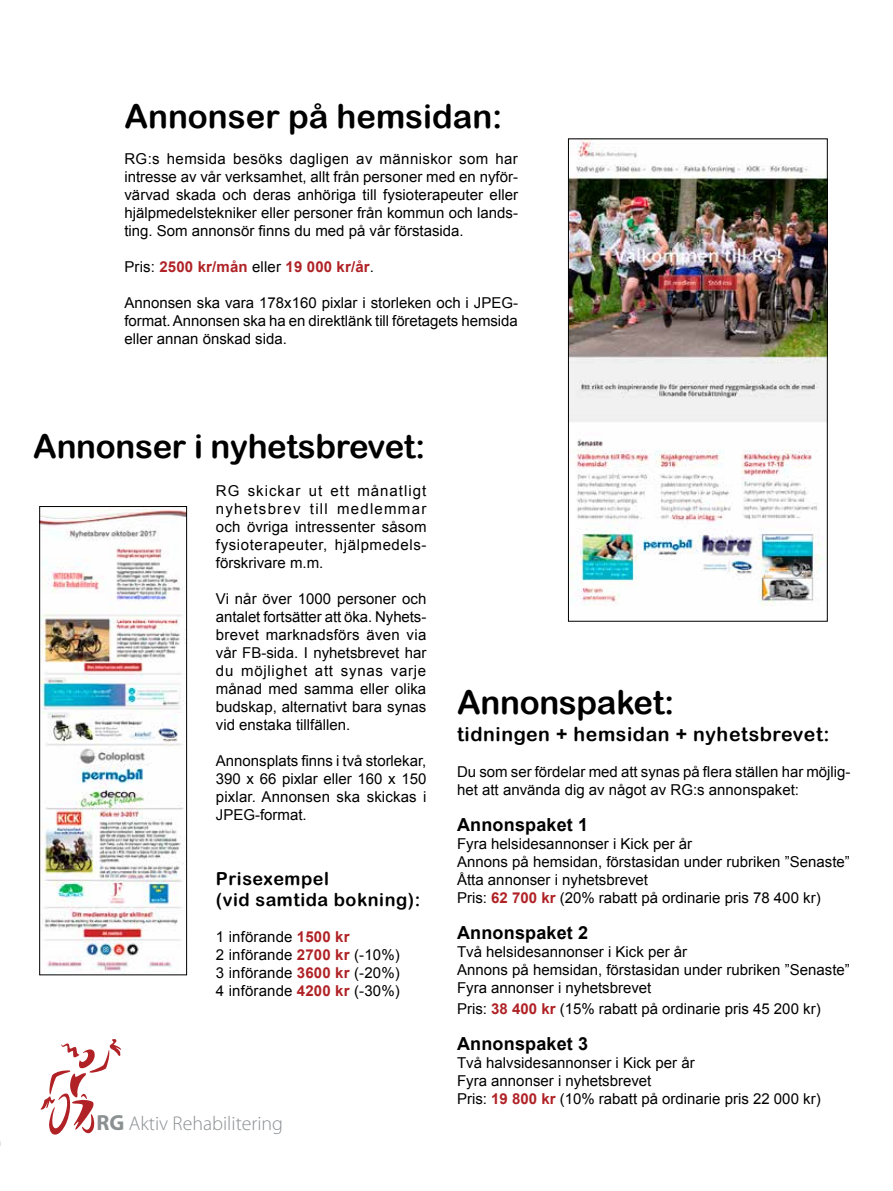
<style>
.page{position:relative;width:893px;height:1191px;background:#fff}
.page>*{position:absolute;margin:0;border:0;box-sizing:border-box;transform-origin:0 0}
.t1{font:33px "Arial Rounded MT Bold";letter-spacing:-.01em;color:#000}
.t2{font:300 19.95px "Myriad Pro";color:#8b9092}
.t3{font:19.5px "Arial Rounded MT Bold";letter-spacing:.03em;color:#000}
.t4{font:700 18px "Arial";letter-spacing:.01em;color:#000}
.t5{font:18px/21px "Arial Rounded MT Bold";letter-spacing:.03em;color:#000}
.t6{font:15px/18px "Arial";color:#000;text-align:justify}
.t7{font:700 15px "Arial";letter-spacing:.01em;color:#b02226}
.s1{font-weight:400;color:#000}
.s2{font-weight:700;color:#b02226}
.s3{font-weight:700;font-size:21.9px}
</style>
<div class="page">
<img style="left:570px;top:141px;width:255px;height:465px">
<div style="left:568px;top:139px;width:259px;height:482px;border:1px solid #000"></div>
<img style="left:41px;top:509px;width:144px;height:463px">
<div style="left:39px;top:506px;width:148px;height:469px;border:1px solid #000"></div>
<svg style="left:40px;top:1039px;width:81px;height:96px"></svg>
<h1 class="t1" style="left:124px;top:97px;width:380px">Annonser på hemsidan:</h1>
<p class="t6" style="left:124px;top:150px;width:395px">RG:s hemsida besöks dagligen av människor som har intresse av vår verksamhet, allt från personer med en nyför&shy;värvad skada och deras anhöriga till fysioterapeuter eller hjälpmedelstekniker eller personer från kommun och lands&shy;ting. Som annonsör finns du med på vår förstasida.</p>
<p class="t7" style="left:124px;top:257px;width:251px"><span class="s1">Pris:</span> 2500 kr/mån <span class="s1">eller</span> 19 000 kr/år<span class="s1">.</span></p>
<p class="t6" style="left:124px;top:294px;width:395px">Annonsen ska vara 178x160 pixlar i storleken och i JPEG&shy;format. Annonsen ska ha en direktlänk till företagets hemsida eller annan önskad sida.</p>
<h1 class="t1" style="left:33px;top:427px;width:394px">Annonser i nyhetsbrevet:</h1>
<p class="t6" style="left:216px;top:482px;width:212px">RG skickar ut ett månatligt nyhetsbrev till medlemmar och övriga intressenter såsom fysioterapeuter, hjälpmedels&shy;förskrivare m.m.</p>
<p class="t6" style="left:216px;top:590px;width:212px">Vi når över 1000 personer och antalet fortsätter att öka. Nyhets&shy;brevet marknadsförs även via vår FB-sida. I nyhetsbrevet har du möjlighet att synas varje månad med samma eller olika budskap, alternativt bara synas vid enstaka tillfällen.</p>
<p class="t6" style="left:216px;top:752px;width:212px">Annonsplats finns i två storlekar, 390 x 66 pixlar eller 160 x 150 pixlar. Annonsen ska skickas i JPEG-format.</p>
<p class="t5" style="left:216px;top:868px;width:206px">Prisexempel<br>(vid samtida bokning):</p>
<p class="t6" style="left:216px;top:928px;width:185px;text-align:left">1 införande <span class="s2">1500 kr<br></span>2 införande <span class="s2">2700 kr</span> (-10%)<br>3 införande <span class="s2">3600 kr</span> (-20%)<br>4 införande <span class="s2">4200 kr</span> (-30%)</p>
<h2 class="t2" style="left:96px;top:1112px;width:188px"><span class="s3">RG</span> Aktiv Rehabilitering</h2>
<h1 class="t1" style="left:457px;top:683px;width:219px">Annonspaket:</h1>
<h3 class="t3" style="left:457px;top:722px;width:374px">tidningen + hemsidan + nyhetsbrevet:</h3>
<p class="t6" style="left:457px;top:763px;width:395px">Du som ser fördelar med att synas på flera ställen har möjlig&shy;het att använda dig av något av RG:s annonspaket:</p>
<p class="t4" style="left:457px;top:813px;width:133px">Annonspaket 1</p>
<p class="t6" style="left:457px;top:835px;width:394px;text-align:left">Fyra helsidesannonser i Kick per år<br>Annons på hemsidan, förstasidan under rubriken ”Senaste” Åtta annonser i nyhetsbrevet<br>Pris: <span class="s2">62 700 kr</span> (20% rabatt på ordinarie pris 78 400 kr)</p>
<p class="t4" style="left:457px;top:921px;width:133px">Annonspaket 2</p>
<p class="t6" style="left:457px;top:943px;width:394px;text-align:left">Två helsidesannonser i Kick per år<br>Annons på hemsidan, förstasidan under rubriken ”Senaste”<br>Fyra annonser i nyhetsbrevet</p>
<p class="t6" style="left:457px;top:1000px;width:365px">Pris: <span class="s2">38 400 kr</span> (15% rabatt på ordinarie pris 45 200 kr)</p>
<p class="t4" style="left:457px;top:1032px;width:133px">Annonspaket 3</p>
<p class="t6" style="left:457px;top:1054px;width:365px;text-align:left">Två halvsidesannonser i Kick per år<br>Fyra annonser i nyhetsbrevet<br>Pris: <span class="s2">19 800 kr</span> (10% rabatt på ordinarie pris 22 000 kr)</p>
</div>
